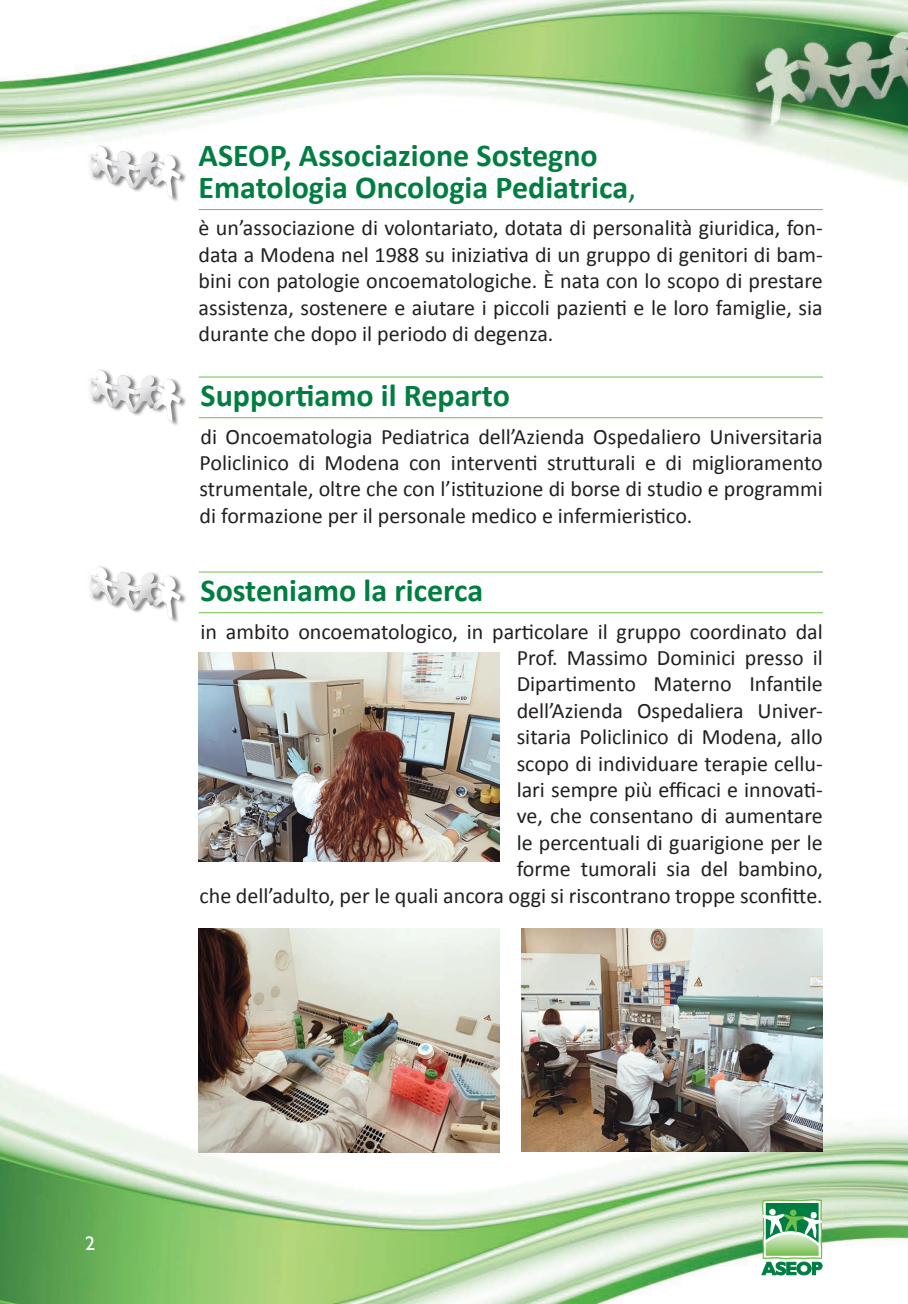
<style>
.page{position:relative;width:908px;height:1304px;background:#fff}
.page>*{position:absolute;margin:0;border:0;box-sizing:border-box;transform-origin:0 0}
.Normale__Web{font:700 32px "Calibri";color:#007e42}
.Normale__Web-2{font:22px/26.4px "Calibri";color:#231f20;text-align:justify}
.t1{font:20px "Gill Sans Std";color:#fff}
.s1{font-weight:400}
</style>
<div class="page">
<img style="left:0;top:0;width:907px;height:1304px">
<svg style="left:760px;top:1199px;width:62px;height:77px"></svg>
<img style="left:85px;top:142px;width:104px;height:61px">
<img style="left:85px;top:366px;width:104px;height:61px">
<img style="left:85px;top:563px;width:104px;height:61px">
<hr style="left:198px;top:209px;width:624px;height:1px;background:#70bf4c">
<hr style="left:198px;top:377px;width:624px;height:1px;background:#70bf4c">
<hr style="left:198px;top:417px;width:624px;height:1px;background:#70bf4c">
<hr style="left:198px;top:572px;width:624px;height:1px;background:#70bf4c">
<hr style="left:198px;top:612px;width:624px;height:1px;background:#70bf4c">
<img style="left:521px;top:928px;width:301px;height:223px">
<img style="left:198px;top:928px;width:301px;height:224px">
<img style="left:198px;top:652px;width:301px;height:210px">
<p class="Normale__Web" style="left:198px;top:132px;width:400px">ASEOP, Associazione Sostegno</p>
<p class="Normale__Web" style="left:198px;top:164px;width:439px">Ematologia Oncologia Pediatrica<span class="s1">,</span></p>
<p class="Normale__Web-2" style="left:198px;top:214px;width:625px">è un’associazione di volontariato, dotata di personalità giuridica, fon&shy;data a Modena nel 1988 su iniziativa di un gruppo di genitori di bam&shy;bini con patologie oncoematologiche. È nata con lo scopo di prestare assistenza, sostenere e aiutare i piccoli pazienti e le loro famiglie, sia durante che dopo il periodo di degenza.</p>
<p class="Normale__Web" style="left:200px;top:373px;width:311px">Supportiamo il Reparto</p>
<p class="Normale__Web-2" style="left:199px;top:422px;width:624px">di Oncoematologia Pediatrica dell’Azienda Ospedaliero Universitaria Policlinico di Modena con interventi strutturali e di miglioramento strumentale, oltre che con l’istituzione di borse di studio e programmi di formazione per il personale medico e infermieristico.</p>
<p class="Normale__Web" style="left:200px;top:568px;width:284px">Sosteniamo la ricerca</p>
<p class="Normale__Web-2" style="left:199px;top:617px;width:624px;text-align:right">in ambito oncoematologico, in particolare il gruppo coordinato dal Prof. Massimo Dominici presso il<br>Dipartimento Materno Infantile<br>dell’Azienda Ospedaliera Univer-<br>sitaria Policlinico di Modena, allo<br>scopo di individuare terapie cellu-<br>lari sempre più efficaci e innovati-<br>ve, che consentano di aumentare<br>le percentuali di guarigione per le<br>forme tumorali sia del bambino,<br>che dell’adulto, per le quali ancora oggi si riscontrano troppe sconfitte.</p>
<p class="t1" style="left:85px;top:1231px;width:11px">2</p>
</div>
